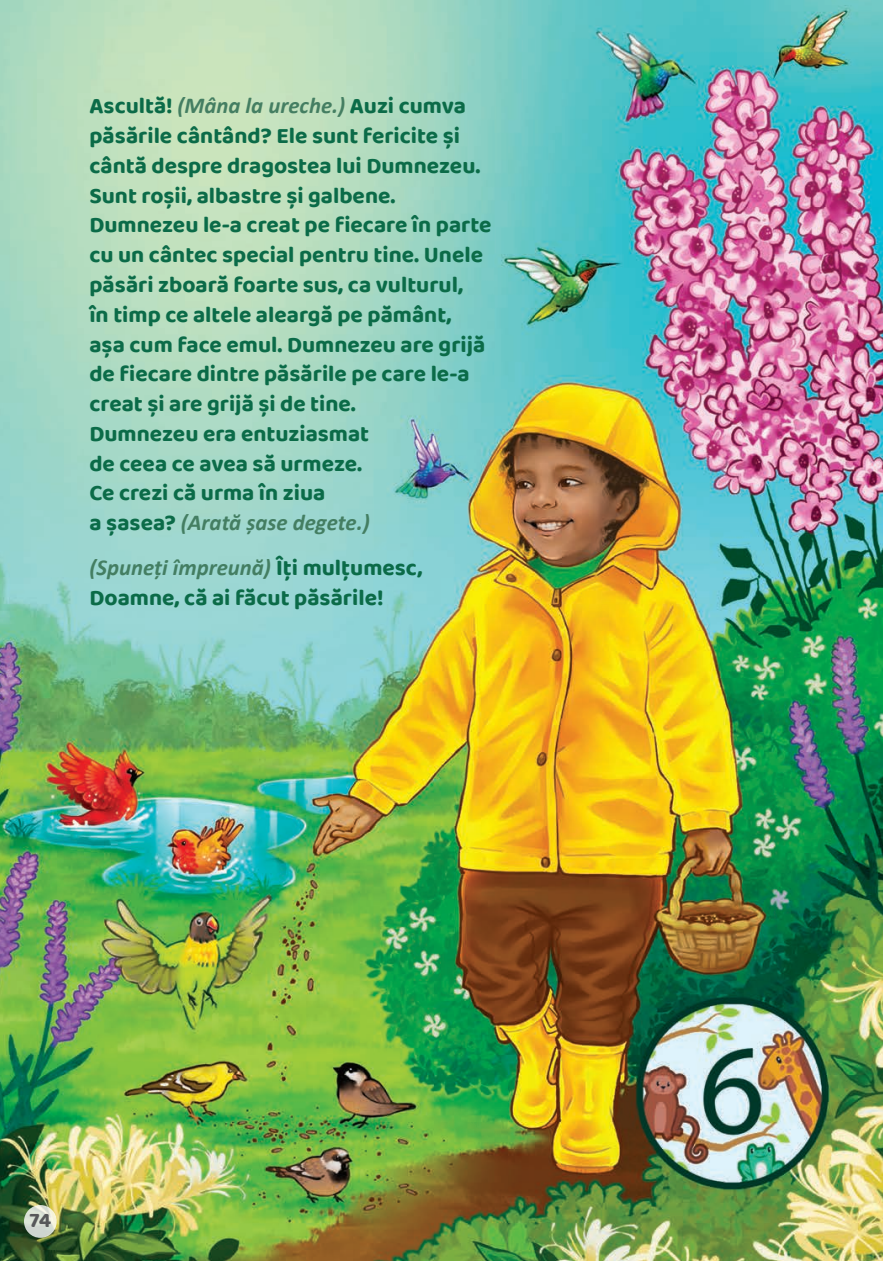
<style>
.page{position:relative;width:883px;height:1261px;background:#fff}
.page>*{position:absolute;margin:0;border:0;box-sizing:border-box;transform-origin:0 0}
.t1{font:700 22.75px/29.8px "Baloo 2";color:#0b6b48}
.t2{font:italic 700 22.75px/44.6px "Calibri";color:#447e62}
.t3{font:700 21px "Baloo 2";color:#57585a}
.s1{font-family:"Calibri";font-style:italic;color:#447e62}
.s2{font-family:"Baloo 2";font-style:normal;color:#0b6b48}
</style>
<div class="page">
<img style="left:0;top:0;width:882px;height:1260px">
<hr style="left:882px;top:1173px;width:1px;height:87px;background:#4769b2">
<svg style="left:24px;top:1204px;width:33px;height:33px"></svg>
<p class="t1" style="left:89px;top:90px;width:403px">Ascultă! <span class="s1">(Mâna la ureche.)</span> Auzi cumva păsările cântând? Ele sunt fericite și cântă despre dragostea lui Dumnezeu.<br>Sunt roșii, albastre și galbene.<br>Dumnezeu le-a creat pe fiecare în parte cu un cântec special pentru tine. Unele păsări zboară foarte sus, ca vulturul,<br>în timp ce altele aleargă pe pământ, așa cum face emul. Dumnezeu are grijă de fiecare dintre păsările pe care le-a creat și are grijă și de tine.<br>Dumnezeu era entuziasmat<br>de ceea ce avea să urmeze.<br>Ce crezi că urma în ziua</p>
<p class="t2" style="left:89px;top:499px;width:334px"><span class="s2">a șasea?</span> (Arată șase degete.) (Spuneți împreună) <span class="s2">Îți mulțumesc,</span></p>
<p class="t1" style="left:89px;top:581px;width:295px">Doamne, că ai făcut păsările!</p>
<p class="t3" style="left:29px;top:1207px;width:23px">74</p>
</div>
